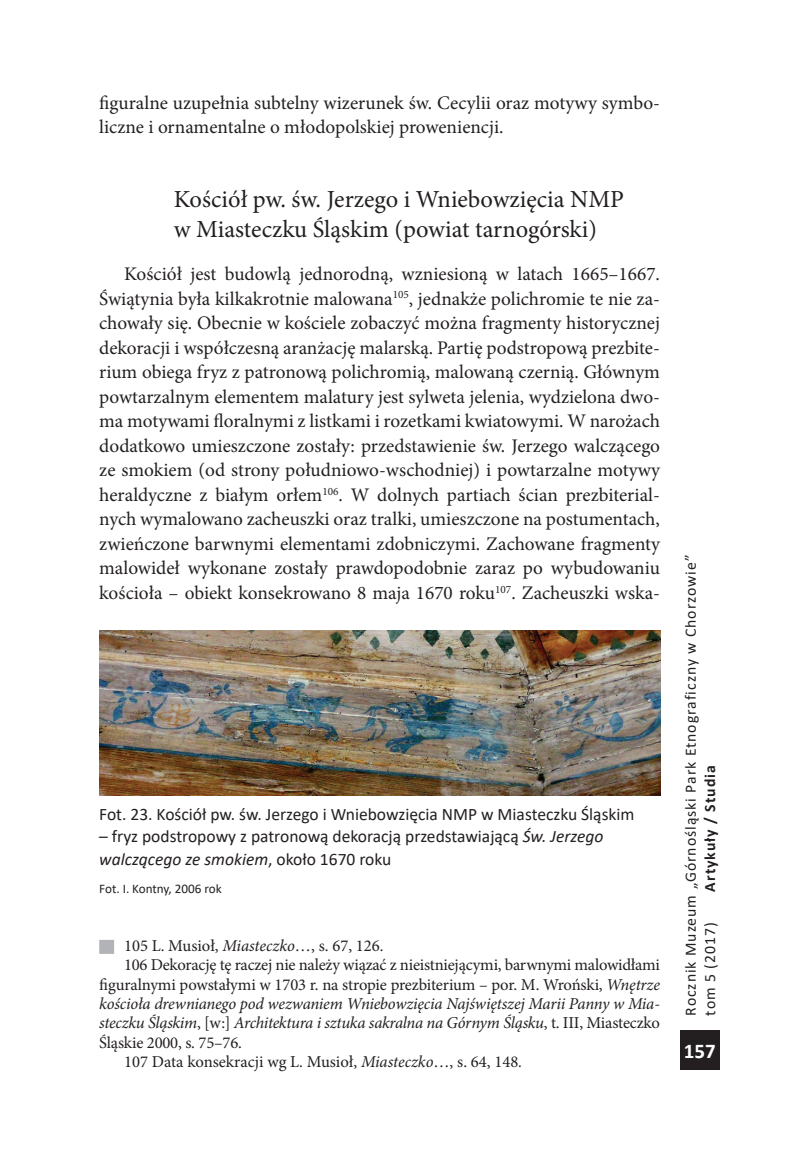
<style>
.page{position:relative;width:794px;height:1166px;background:#fff}
.page>*{position:absolute;margin:0;border:0;box-sizing:border-box;transform-origin:0 0}
.srodtytul{font:24.5px/29.8px "Minion Pro";color:#231f20}
.t1{font:700 21px "Calibri";color:#fff}
.t2{font:19.25px/24.5px "Minion Pro";color:#231f20}
.podpis_zdejcia{font:17.5px/22.8px "Calibri";color:#231f20}
.przypis{font:16.62px/19.2px "Minion Pro";letter-spacing:-.005em;color:#231f20;text-align:justify}
.t3{font:15.75px/19.2px "Calibri";letter-spacing:.06em;color:#231f20}
.t4{font:700 15.75px "Calibri";letter-spacing:.06em;color:#231f20}
.zrodlo_zdjecia{font:13.12px "Calibri";color:#231f20}
.s1{font-style:italic}
</style>
<div class="page">
<div style="left:680px;top:1030px;width:39px;height:40px;background:#231f20"></div>
<div style="left:99px;top:940px;width:15px;height:14px;background:#b2b3b7"></div>
<img style="left:99px;top:630px;width:561px;height:165px">
<p class="t2" style="left:99px;top:91px;width:562px">figuralne uzupełnia subtelny wizerunek św. Cecylii oraz motywy symbo&shy;liczne i ornamentalne o młodopolskiej proweniencji.</p>
<p class="srodtytul" style="left:174px;top:184px;width:452px">Kościół pw. św. Jerzego i Wniebowzięcia NMP w Miasteczku Śląskim (powiat tarnogórski)</p>
<p class="t2" style="left:99px;top:262px;width:562px;text-align:justify;text-indent:25px">Kościół jest budowlą jednorodną, wzniesioną w latach 1665–1667.<br>Świątynia była kilkakrotnie malowana<sup>105</sup>, jednakże polichromie te nie za&shy;chowały się. Obecnie w kościele zobaczyć można fragmenty historycznej dekoracji i współczesną aranżację malarską. Partię podstropową prezbite&shy;rium obiega fryz z patronową polichromią, malowaną czernią. Głównym powtarzalnym elementem malatury jest sylweta jelenia, wydzielona dwo&shy;ma motywami floralnymi z listkami i rozetkami kwiatowymi. W narożach dodatkowo umieszczone zostały: przedstawienie św. Jerzego walczącego ze smokiem (od strony południowo-wschodniej) i powtarzalne motywy heraldyczne z białym orłem<sup>106</sup>. W dolnych partiach ścian prezbiterial&shy;nych wymalowano zacheuszki oraz tralki, umieszczone na postumentach, zwieńczone barwnymi elementami zdobniczymi. Zachowane fragmenty malowideł wykonane zostały prawdopodobnie zaraz po wybudowaniu kościoła – obiekt konsekrowano 8 maja 1670 roku<sup>107</sup>. Zacheuszki wska-</p>
<p class="podpis_zdejcia" style="left:99px;top:802px;width:537px">Fot. 23. Kościół pw. św. Jerzego i Wniebowzięcia NMP w Miasteczku Śląskim</p>
<p class="podpis_zdejcia" style="left:99px;top:824px;width:506px">– fryz podstropowy z patronową dekoracją przedstawiającą <span class="s1">Św. Jerzego walczącego ze smokiem</span>, około 1670 roku</p>
<p class="zrodlo_zdjecia" style="left:99px;top:879px;width:124px">Fot. I. Kontny, 2006 rok</p>
<p class="przypis" style="left:124px;top:936px;width:261px">105 L. Musioł, <span class="s1">Miasteczko</span>…, s. 67, 126.</p>
<p class="przypis" style="left:99px;top:955px;width:562px;text-indent:25px">106 Dekorację tę raczej nie należy wiązać z nieistniejącymi, barwnymi malowidłami figuralnymi powstałymi w 1703 r. na stropie prezbiterium – por. M. Wroński, <span class="s1">Wnętrze kościoła drewnianego pod wezwaniem Wniebowzięcia Najświętszej Marii Panny w Mia&shy;steczku Śląskim</span>, [w:] <span class="s1">Architektura i sztuka sakralna na Górnym Śląsku</span>, t. III, Miasteczko Śląskie 2000, s. 75–76.</p>
<p class="przypis" style="left:124px;top:1052px;width:400px">107 Data konsekracji wg L. Musioł, <span class="s1">Miasteczko</span>…, s. 64, 148<span class="s1">.</span></p>
<p class="t3" style="left:680px;top:1015px;width:462px;rotate:-90deg">Rocznik Muzeum „Górnośląski Park Etnograficzny w Chorzowie” tom 5 (2017)</p>
<p class="t4" style="left:699px;top:891px;width:128px;rotate:-90deg">Artykuły / Studia</p>
<p class="t1" style="left:683px;top:1036px;width:33px">157</p>
</div>
